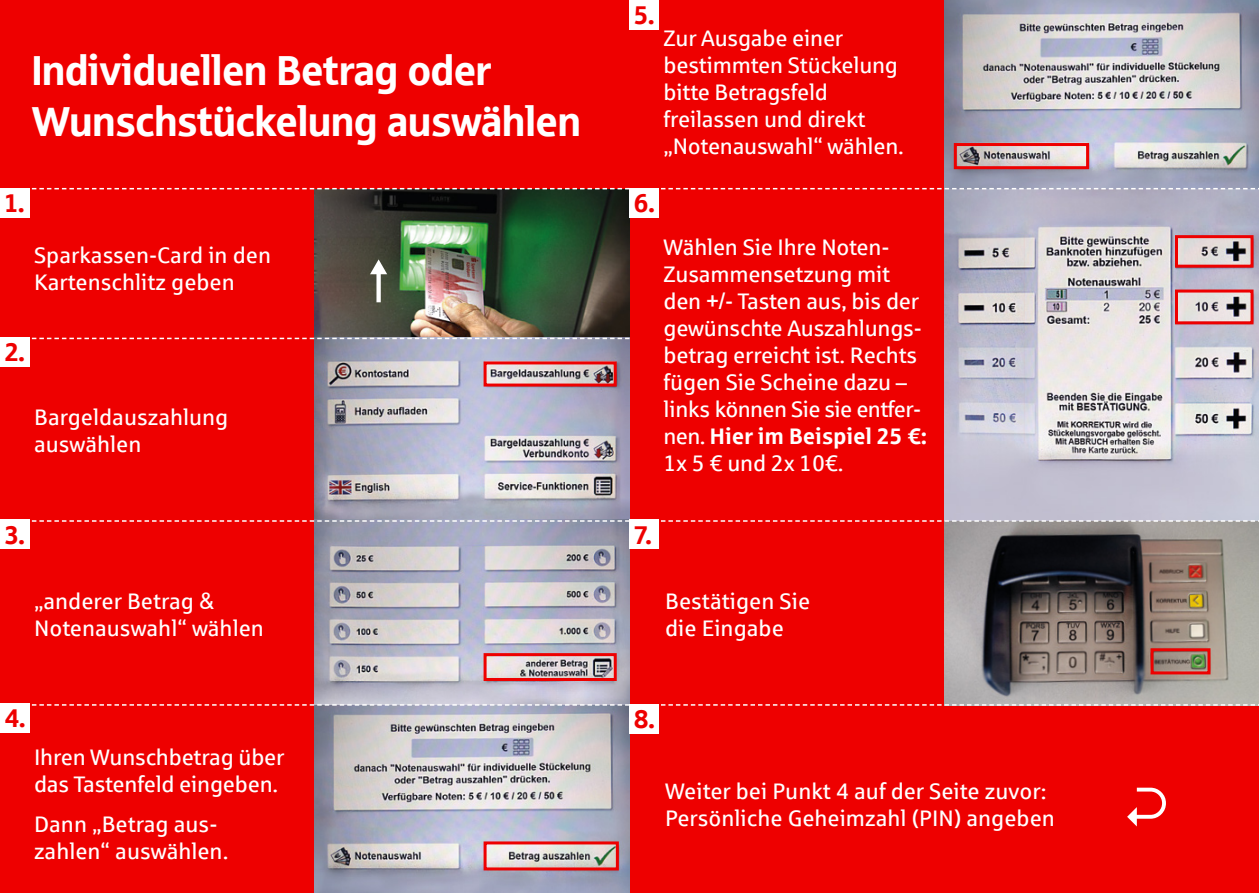
<style>
.page{position:relative;width:1259px;height:893px;background:#e00}
.page>*{position:absolute;margin:0;border:0;box-sizing:border-box;transform-origin:0 0}
.t1{font:42px/50.4px "Sparkasse Head";color:#fff}
.t2{font:25.8px "Sparkasse Head";color:#e00}
.t3{font:22.5px/27px "Sparkasse Rg";letter-spacing:-.01em;color:#fff}
.s1{font-weight:700}
</style>
<div class="page">
<img style="left:944px;top:0;width:315px;height:520px">
<img style="left:315px;top:189px;width:314px;height:148px">
<svg style="left:315px;top:337px;width:314px;height:183px;background:#b1b0bf"></svg>
<div style="left:483px;top:361px;width:134px;height:26px;border:3px solid #e00"></div>
<svg style="left:315px;top:522px;width:314px;height:182px;background:#b8b7c2"></svg>
<div style="left:483px;top:653px;width:134px;height:28px;border:3px solid #e00"></div>
<svg style="left:315px;top:706px;width:314px;height:187px;background:#b4b5bf"></svg>
<div style="left:483px;top:841px;width:136px;height:29px;border:3px solid #e00"></div>
<div style="left:954px;top:143px;width:135px;height:26px;border:3px solid #e00"></div>
<div style="left:1175px;top:235px;width:78px;height:33px;border:3px solid #e00"></div>
<div style="left:1175px;top:290px;width:78px;height:34px;border:3px solid #e00"></div>
<img style="left:944px;top:522px;width:315px;height:182px">
<div style="left:1150px;top:648px;width:60px;height:26px;border:3px solid #e00"></div>
<svg style="left:1127px;top:788px;width:39px;height:38px"></svg>
<div style="left:0;top:188px;width:29px;height:29px;background:#fff"></div>
<div style="left:629px;top:0;width:29px;height:29px;background:#fff"></div>
<div style="left:629px;top:188px;width:29px;height:29px;background:#fff"></div>
<div style="left:629px;top:520px;width:29px;height:29px;background:#fff"></div>
<div style="left:629px;top:704px;width:29px;height:29px;background:#fff"></div>
<div style="left:0;top:337px;width:29px;height:29px;background:#fff"></div>
<div style="left:0;top:520px;width:29px;height:29px;background:#fff"></div>
<div style="left:0;top:703px;width:29px;height:29px;background:#fff"></div>
<svg style="left:370px;top:259px;width:17px;height:43px"></svg>
<svg style="left:32px;top:188px;width:597px;height:1px"></svg>
<svg style="left:32px;top:704px;width:597px;height:2px"></svg>
<svg style="left:32px;top:520px;width:597px;height:2px"></svg>
<svg style="left:32px;top:338px;width:597px;height:1px"></svg>
<svg style="left:661px;top:188px;width:598px;height:1px"></svg>
<svg style="left:661px;top:520px;width:598px;height:2px"></svg>
<svg style="left:661px;top:704px;width:598px;height:2px"></svg>
<h1 class="t1" style="left:32px;top:44px;width:550px">Individuellen Betrag oder<br>Wunschstückelung auswählen</h1>
<p class="t2" style="left:5px;top:187px;width:21px">1.</p>
<p class="t3" style="left:34px;top:241px;width:239px">Sparkassen-Card in den<br>Kartenschlitz geben</p>
<p class="t2" style="left:5px;top:336px;width:22px">2.</p>
<p class="t3" style="left:34px;top:403px;width:196px">Bargeldauszahlung auswählen</p>
<p class="t2" style="left:5px;top:518px;width:22px">3.</p>
<p class="t3" style="left:34px;top:587px;width:231px">„anderer Betrag &amp;<br>Notenauswahl“ wählen</p>
<p class="t2" style="left:5px;top:702px;width:22px">4.</p>
<p class="t3" style="left:34px;top:743px;width:252px">Ihren Wunschbetrag über das Tastenfeld eingeben.</p>
<p class="t3" style="left:34px;top:810px;width:196px">Dann „Betrag aus&shy;zahlen“ auswählen.</p>
<p class="t2" style="left:634px;top:-1px;width:22px">5.</p>
<p class="t3" style="left:663px;top:24px;width:242px">Zur Ausgabe einer bestimmten Stückelung bitte Betragsfeld freilassen und direkt „Notenauswahl“ wählen.</p>
<p class="t2" style="left:634px;top:187px;width:22px">6.</p>
<p class="t3" style="left:663px;top:233px;width:265px">Wählen Sie Ihre Noten-<br>Zusammensetzung mit den +/- Tasten aus, bis der gewünschte Auszahlungs&shy;betrag erreicht ist. Rechts fügen Sie Scheine dazu – links können Sie sie entfer&shy;nen. <span class="s1">Hier im Beispiel 25 €:<br></span>1x 5 € und 2x 10€.</p>
<p class="t2" style="left:634px;top:518px;width:19px">7.</p>
<p class="t3" style="left:665px;top:587px;width:147px">Bestätigen Sie die Eingabe</p>
<p class="t2" style="left:634px;top:703px;width:22px">8.</p>
<p class="t3" style="left:665px;top:777px;width:391px">Weiter bei Punkt 4 auf der Seite zuvor:<br>Persönliche Geheimzahl (PIN) angeben</p>
</div>
